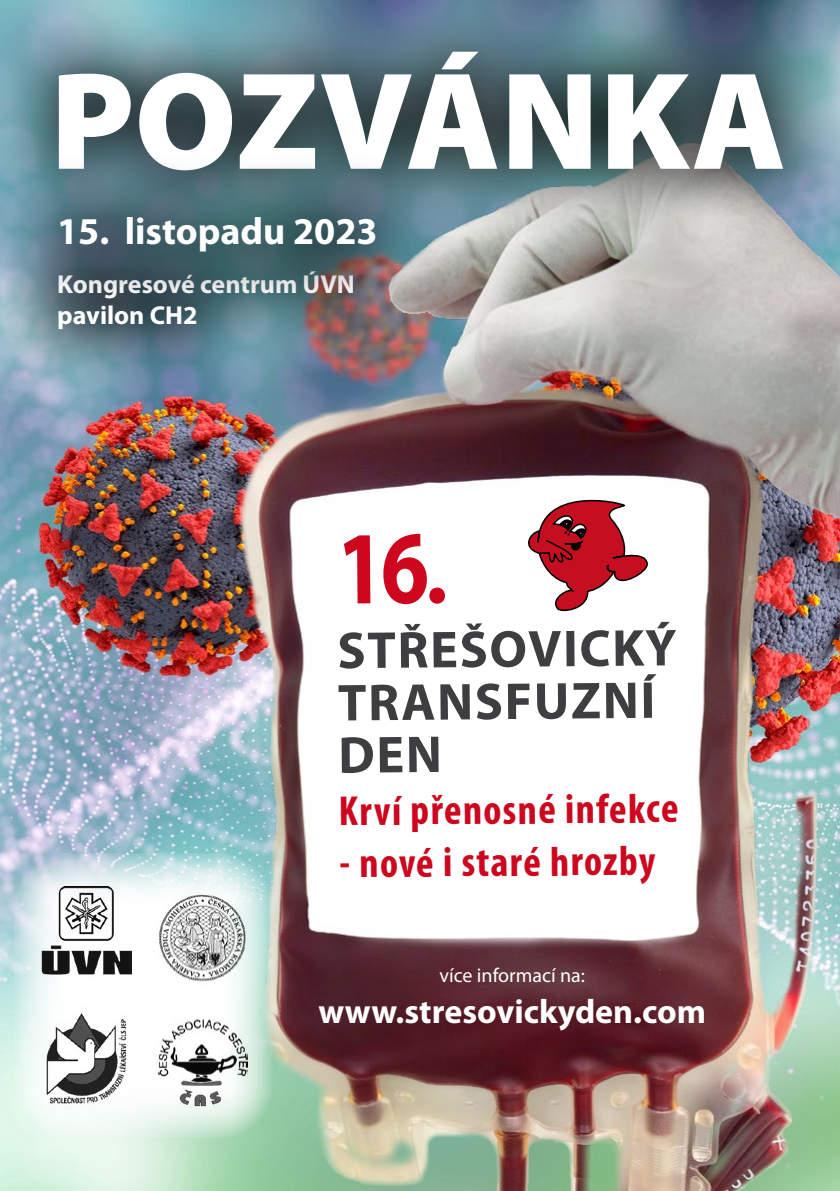
<style>
.page{position:relative;width:840px;height:1191px;background:#fff}
.page>*{position:absolute;margin:0;border:0;box-sizing:border-box;transform-origin:0 0}
.t1{font:900 140px "Myriad Pro";color:#fff}
.t2{font:700 52.2px/51.8px "Myriad Pro";color:#3e3d40}
.t3{font:700 condensed 42px "Myriad Pro";color:#cd071e}
.t4{font:700 38px "Myriad Pro";color:#fff}
.t5{font:700 34px "Myriad Pro";color:#fff}
.t6{font:700 26px/31.2px "Myriad Pro";color:#fff}
.t7{font:20px "Myriad Pro";color:#fff}
</style>
<div class="page">
<img style="left:0;top:394px;width:193px;height:797px">
<img style="left:193px;top:237px;width:646px;height:954px">
<div style="left:0;top:204px;width:420px;height:190px;background:#000;opacity:.75"></div>
<svg style="left:520px;top:486px;width:128px;height:127px"></svg>
<div style="left:0;top:0;width:839px;height:237px;background:#000;opacity:.75"></div>
<div style="left:0;top:150px;width:441px;height:167px;background:#000;opacity:.75"></div>
<svg style="left:14px;top:853px;width:258px;height:284px"></svg>
<img style="left:40px;top:886px;width:91px;height:224px">
<img style="left:156px;top:886px;width:92px;height:224px">
<svg style="left:343px;top:534px;width:102px;height:70px"></svg>
<h1 class="t1" style="left:50px;top:28px;width:737px">POZVÁNKA</h1>
<p class="t4" style="left:57px;top:206px;width:322px">15. listopadu 2023</p>
<p class="t6" style="left:57px;top:267px;width:299px">Kongresové centrum ÚVN pavilon CH2</p>
<p class="t2" style="left:336px;top:624px;width:341px;rotate:-1deg">STŘEŠOVICKÝ<br>TRANSFUZNÍ<br>DEN</p>
<p class="t3" style="left:338px;top:786px;width:341px;rotate:-1deg">Krví přenosné infekce</p>
<p class="t3" style="left:338px;top:838px;width:317px;rotate:-1deg">- nové i staré hrozby</p>
<p class="t7" style="left:439px;top:963px;width:147px">více informací na:</p>
<p class="t5" style="left:318px;top:989px;width:389px">www.stresovickyden.com</p>
</div>
